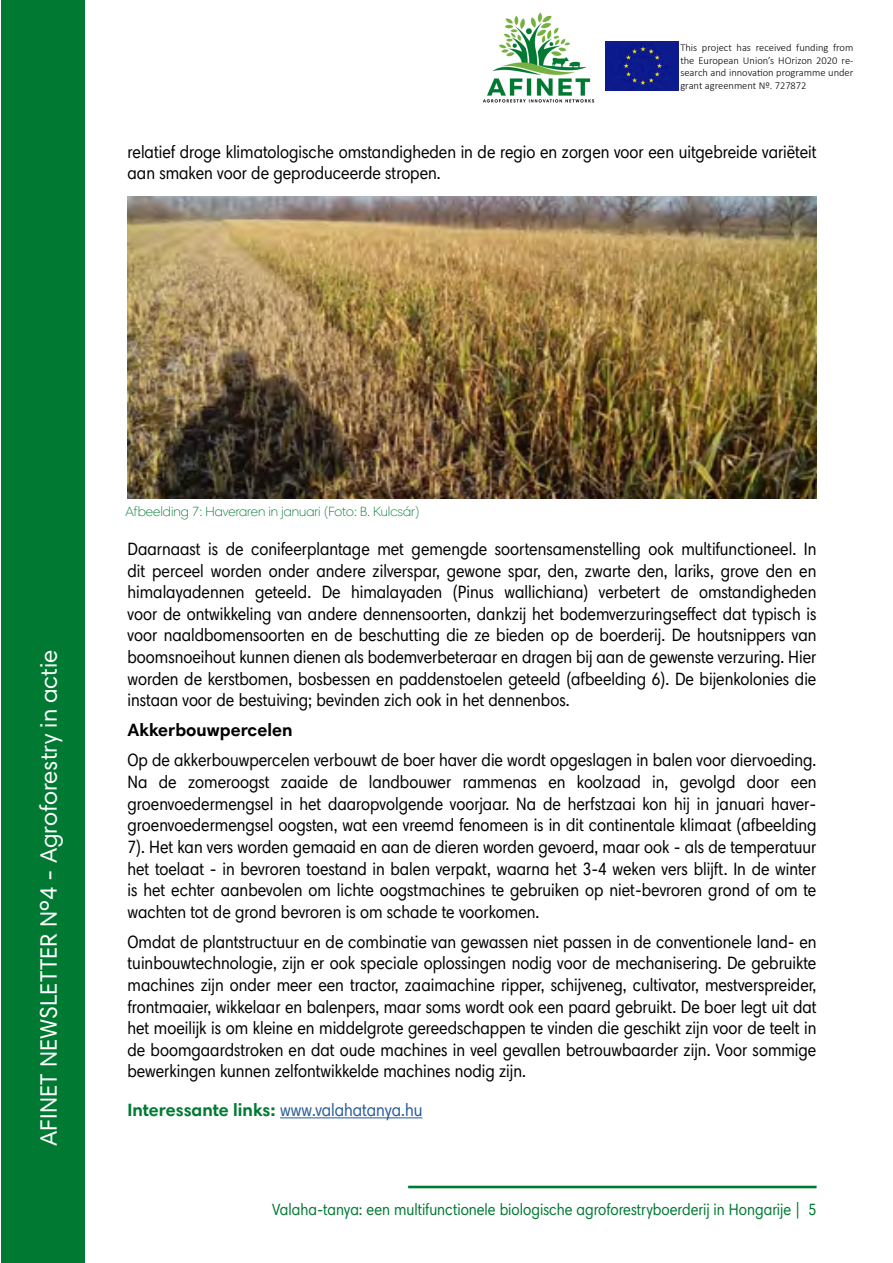
<style>
.page{position:relative;width:893px;height:1263px;background:#fff}
.page>*{position:absolute;margin:0;border:0;box-sizing:border-box;transform-origin:0 0}
.t1{font:24px "Harmonia Sans Pro Cyr";color:#fff}
.t2{font:condensed 18px/21.6px "Harmonia Sans Pro Cyr";color:#000;text-align:justify}
.t3{font:700 18px "Harmonia Sans Pro Cyr";color:#007a33}
.t4{font:700 18px "Harmonia Sans Pro Cyr";color:#000}
.t5{font:condensed 16.5px "Harmonia Sans Pro Cyr";color:#007a33}
.t6{font:300 13.5px "Harmonia Sans Pro Cyr";color:#007a33}
.t7{font:300 10.5px/12.6px "Calibri";color:#000;text-align:justify}
.s1{font-weight:400;font-stretch:condensed;color:#275b9b}
</style>
<div class="page">
<div style="left:1px;top:0;width:83px;height:1263px;background:#007a33"></div>
<hr style="left:408px;top:1186px;width:408px;height:2px;background:#007a33">
<img style="left:483px;top:13px;width:112px;height:90px">
<img style="left:605px;top:42px;width:74px;height:48px">
<hr style="left:280px;top:1117px;width:142px;height:1px;background:#275b9b">
<img style="left:128px;top:196px;width:688px;height:303px">
<p class="t7" style="left:680px;top:41px;width:175px">This project has received funding from the European Union’s HOrizon 2020 re&shy;search and innovation programme under grant agreenment Nº. 727872</p>
<p class="t2" style="left:128px;top:141px;width:690px">relatief droge klimatologische omstandigheden in de regio en zorgen voor een uitgebreide variëteit aan smaken voor de geproduceerde stropen.</p>
<h1 class="t1" style="left:34px;top:1146px;width:498px;rotate:-90deg">AFINET NEWSLETTER Nº4 - Agroforestry in actie</h1>
<p class="t6" style="left:125px;top:503px;width:296px">Afbeelding 7: Haveraren in januari (Foto: B. Kulcsár)</p>
<p class="t2" style="left:128px;top:538px;width:690px">Daarnaast is de conifeerplantage met gemengde soortensamenstelling ook multifunctioneel. In dit perceel worden onder andere zilverspar, gewone spar, den, zwarte den, lariks, grove den en himalayadennen geteeld. De himalayaden (Pinus wallichiana) verbetert de omstandigheden voor de ontwikkeling van andere dennensoorten, dankzij het bodemverzuringseffect dat typisch is voor naaldbomensoorten en de beschutting die ze bieden op de boerderij. De houtsnippers van boomsnoeihout kunnen dienen als bodemverbeteraar en dragen bij aan de gewenste verzuring. Hier worden de kerstbomen, bosbessen en paddenstoelen geteeld (afbeelding 6). De bijenkolonies die instaan voor de bestuiving; bevinden zich ook in het dennenbos.</p>
<p class="t4" style="left:128px;top:719px;width:166px">Akkerbouwpercelen</p>
<p class="t2" style="left:128px;top:750px;width:690px">Op de akkerbouwpercelen verbouwt de boer haver die wordt opgeslagen in balen voor diervoeding.<br>Na de zomeroogst zaaide de landbouwer rammenas en koolzaad in, gevolgd door een groenvoedermengsel in het daaropvolgende voorjaar. Na de herfstzaai kon hij in januari haver&shy;groenvoedermengsel oogsten, wat een vreemd fenomeen is in dit continentale klimaat (afbeelding 7). Het kan vers worden gemaaid en aan de dieren worden gevoerd, maar ook - als de temperatuur het toelaat - in bevroren toestand in balen verpakt, waarna het 3-4 weken vers blijft. In de winter is het echter aanbevolen om lichte oogstmachines te gebruiken op niet-bevroren grond of om te wachten tot de grond bevroren is om schade te voorkomen.</p>
<p class="t2" style="left:128px;top:931px;width:690px">Omdat de plantstructuur en de combinatie van gewassen niet passen in de conventionele land- en tuinbouwtechnologie, zijn er ook speciale oplossingen nodig voor de mechanisering. De gebruikte machines zijn onder meer een tractor, zaaimachine ripper, schijveneg, cultivator, mestverspreider, frontmaaier, wikkelaar en balenpers, maar soms wordt ook een paard gebruikt. De boer legt uit dat het moeilijk is om kleine en middelgrote gereedschappen te vinden die geschikt zijn voor de teelt in de boomgaardstroken en dat oude machines in veel gevallen betrouwbaarder zijn. Voor sommige bewerkingen kunnen zelfontwikkelde machines nodig zijn.</p>
<p class="t3" style="left:128px;top:1098px;width:296px">Interessante links: <span class="s1">www.valahatanya.hu</span></p>
<p class="t5" style="left:272px;top:1199px;width:546px">Valaha-tanya: een multifunctionele biologische agroforestryboerderij in Hongarije | 5</p>
</div>
